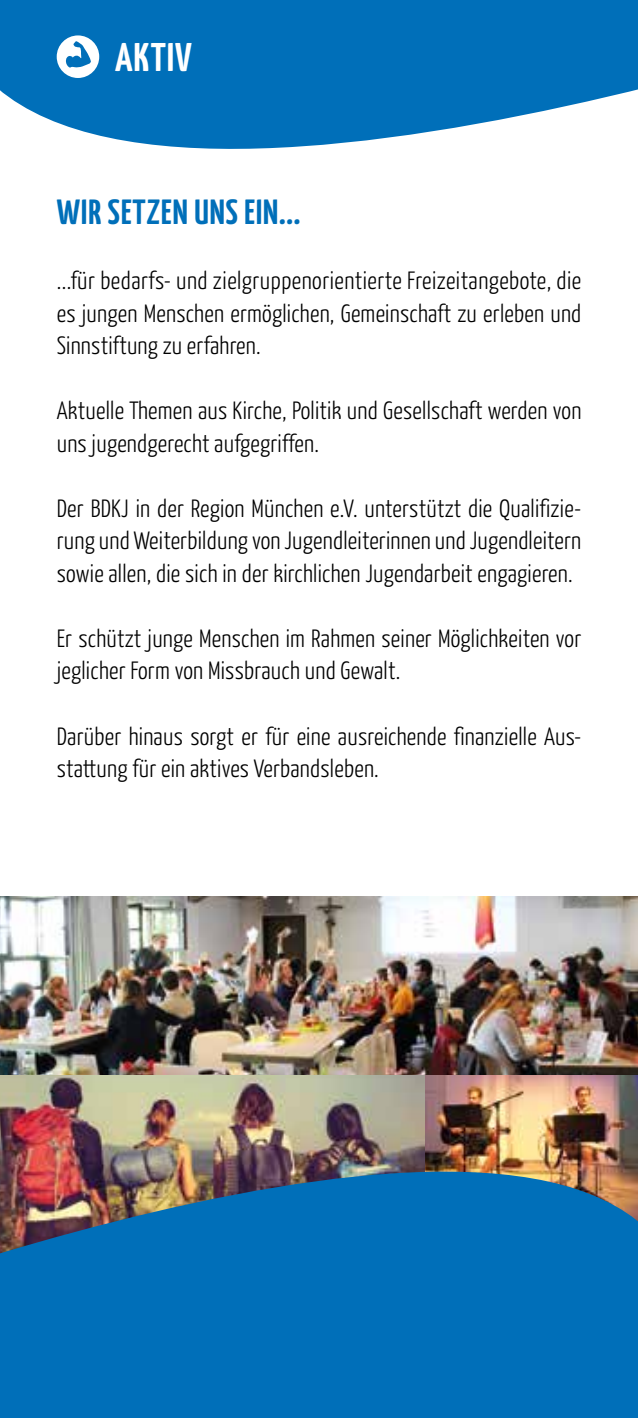
<style>
.page{position:relative;width:638px;height:1418px;background:#fff}
.page>*{position:absolute;margin:0;border:0;box-sizing:border-box;transform-origin:0 0}
.t1{font:700 40px "Yanone Kaffeesatz";letter-spacing:.03em;color:#fff}
.t2{font:700 35px "Yanone Kaffeesatz";letter-spacing:.03em;color:#006fb9}
.t3{font:300 25px/32.5px "Yanone Kaffeesatz";letter-spacing:.01em;color:#000}
</style>
<div class="page">
<svg style="left:0;top:71px;width:638px;height:78px;fill:#006fb9"></svg>
<div style="left:0;top:0;width:638px;height:71px;background:#006fb9"></div>
<div style="left:57px;top:35px;width:42px;height:43px;background:#fff;border-radius:50%"></div>
<img style="left:0;top:896px;width:638px;height:125px">
<svg style="left:65px;top:41px;width:26px;height:27px"></svg>
<img style="left:0;top:1021px;width:638px;height:396px">
<h1 class="t1" style="left:115px;top:33px;width:78px">AKTIV</h1>
<h2 class="t2" style="left:57px;top:191px;width:245px">WIR SETZEN UNS EIN...</h2>
<p class="t3" style="left:57px;top:263px;width:526px;text-align:justify">...für bedarfs- und zielgruppenorientierte Freizeitangebote, die es jungen Menschen ermöglichen, Gemeinschaft zu erleben und Sinnstiftung zu erfahren.</p>
<p class="t3" style="left:57px;top:393px;width:526px">Aktuelle Themen aus Kirche, Politik und Gesellschaft werden von uns jugendgerecht aufgegriffen.</p>
<p class="t3" style="left:57px;top:491px;width:526px;text-align:justify">Der BDKJ in der Region München e.V. unterstützt die Qualifizie&shy;rung und Weiterbildung von Jugendleiterinnen und Jugendleitern sowie allen, die sich in der kirchlichen Jugendarbeit engagieren.</p>
<p class="t3" style="left:57px;top:621px;width:526px">Er schützt junge Menschen im Rahmen seiner Möglichkeiten vor jeglicher Form von Missbrauch und Gewalt.</p>
<p class="t3" style="left:57px;top:718px;width:526px">Darüber hinaus sorgt er für eine ausreichende finanzielle Aus&shy;stattung für ein aktives Verbandsleben.</p>
</div>
